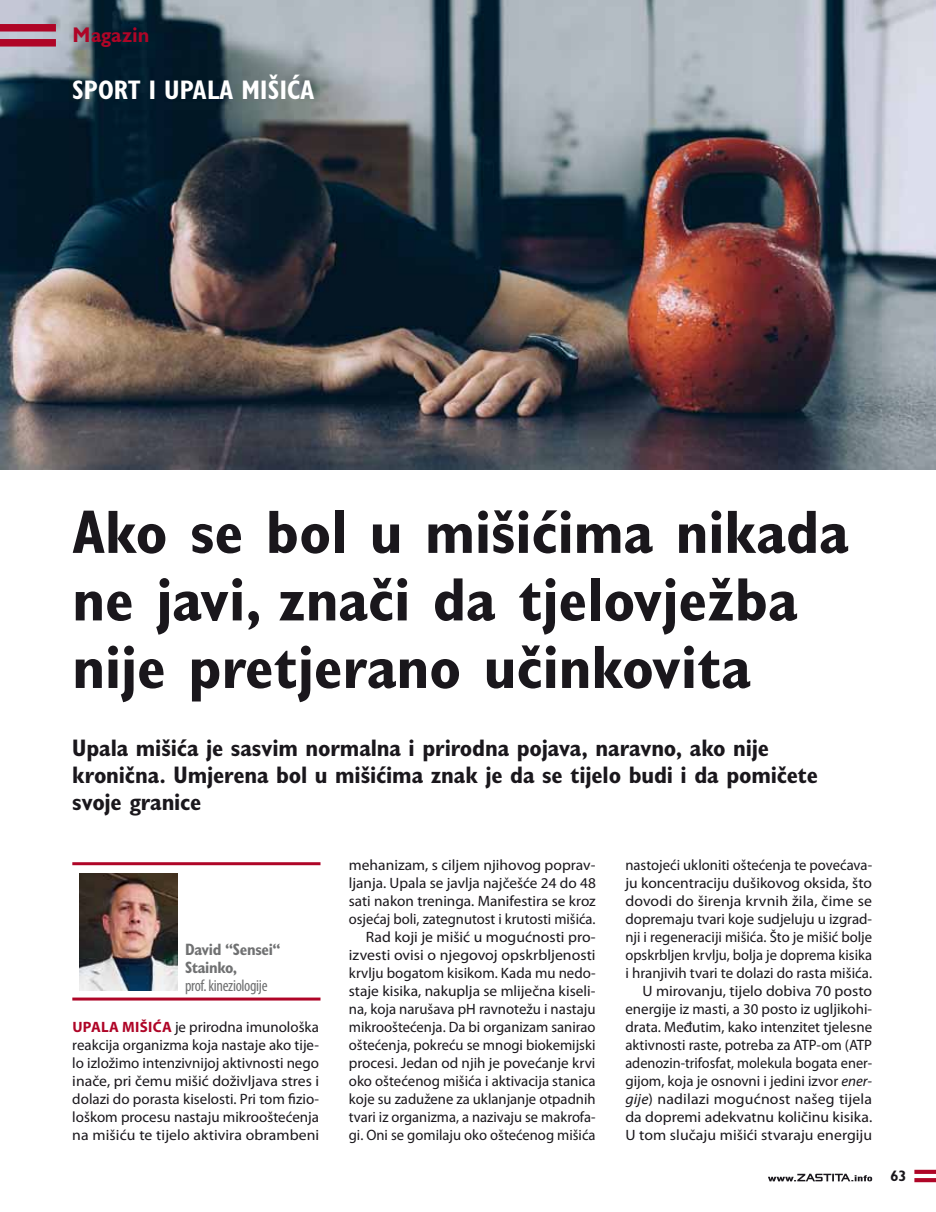
<style>
.page{position:relative;width:936px;height:1212px;background:#fff}
.page>*{position:absolute;margin:0;border:0;box-sizing:border-box;transform-origin:0 0}
.t1{font:700 condensed 61.5px/67.5px "Gill Sans MT Pro";color:#1a171c}
.t2{font:700 condensed 27px "Gill Sans Display MT Pro";color:#fff}
.t3{font:700 condensed 24px/27px "Gill Sans MT Pro";letter-spacing:-.01em;color:#1a171c}
.t4{font:700 21px "Gill Sans Display MT Pro";color:#af0527}
.t5{font:700 condensed 16.5px/18px "Gill Sans MT Pro";letter-spacing:-.02em;color:#707172}
.t6{font:condensed 16.5px "Myriad Pro";letter-spacing:-.02em;color:#707172}
.t7{font:15px/18px "Myriad Pro";color:#1a171c;text-align:right}
.t8{font:700 15px "Gill Sans Display MT Pro";color:#1a171c}
.s1{font-weight:700;color:#af0527}
.s2{font-style:italic}
</style>
<div class="page">
<img style="left:0;top:0;width:935px;height:469px">
<hr style="left:72px;top:862px;width:248px;height:3px;background:#af0527">
<hr style="left:72px;top:997px;width:248px;height:3px;background:#af0527">
<img style="left:79px;top:873px;width:99px;height:118px">
<svg style="left:914px;top:1170px;width:21px;height:4px"></svg>
<svg style="left:914px;top:1178px;width:21px;height:4px"></svg>
<div style="left:0;top:24px;width:56px;height:8px;background:#af0527"></div>
<div style="left:0;top:39px;width:56px;height:8px;background:#af0527"></div>
<svg style="left:768px;top:1174px;width:104px;height:7px"></svg>
<h3 class="t4" style="left:72px;top:22px;width:79px">Magazin</h3>
<h2 class="t2" style="left:72px;top:74px;width:244px">SPORT I UPALA MIŠIĆA</h2>
<h1 class="t1" style="left:72px;top:498px;width:777px">Ako se bol u mišićima nikada ne javi, znači da tjelovježba nije pretjerano učinkovita</h1>
<h3 class="t3" style="left:72px;top:734px;width:747px">Upala mišića je sasvim normalna i prirodna pojava, naravno, ako nije kronična. Umjerena bol u mišićima znak je da se tijelo budi i da pomičete svoje granice</h3>
<p class="t5" style="left:185px;top:940px;width:97px">David “Sensei“<br>Stainko,</p>
<p class="t6" style="left:185px;top:975px;width:84px">prof. kineziologije</p>
<p class="t7" style="left:72px;top:1017px;width:248px;text-align:justify"><span class="s1">UPALA MIŠIĆA</span> je prirodna imunološka reakcija organizma koja nastaje ako tije&shy;lo izložimo intenzivnijoj aktivnosti nego inače, pri čemu mišić doživljava stres i dolazi do porasta kiselosti. Pri tom fizio&shy;loškom procesu nastaju mikrooštećenja na mišiću te tijelo aktivira obrambeni</p>
<p class="t7" style="left:349px;top:855px;width:248px">mehanizam, s ciljem njihovog poprav&shy;ljanja. Upala se javlja najčešće 24 do 48 sati nakon treninga. Manifestira se kroz osjećaj boli, zategnutost i krutosti mišića.<br>Rad koji je mišić u mogućnosti pro&shy;izvesti ovisi o njegovoj opskrbljenosti krvlju bogatom kisikom. Kada mu nedo&shy;staje kisika, nakuplja se mliječna kiseli&shy;na, koja narušava pH ravnotežu i nastaju mikrooštećenja. Da bi organizam sanirao oštećenja, pokreću se mnogi biokemijski procesi. Jedan od njih je povećanje krvi oko oštećenog mišića i aktivacija stanica koje su zadužene za uklanjanje otpadnih tvari iz organizma, a nazivaju se makrofa&shy;gi. Oni se gomilaju oko oštećenog mišića</p>
<p class="t7" style="left:625px;top:855px;width:248px">nastojeći ukloniti oštećenja te povećava&shy;ju koncentraciju dušikovog oksida, što dovodi do širenja krvnih žila, čime se dopremaju tvari koje sudjeluju u izgrad&shy;nji i regeneraciji mišića. Što je mišić bolje opskrbljen krvlju, bolja je doprema kisika i hranjivih tvari te dolazi do rasta mišića.<br>U mirovanju, tijelo dobiva 70 posto energije iz masti, a 30 posto iz ugljikohi&shy;drata. Međutim, kako intenzitet tjelesne aktivnosti raste, potreba za ATP-om (ATP adenozin-trifosfat, molekula bogata ener&shy;gijom, koja je osnovni i jedini izvor <span class="s2">ener&shy;gije</span>) nadilazi mogućnost našeg tijela da dopremi adekvatnu količinu kisika.<br>U tom slučaju mišići stvaraju energiju</p>
<p class="t8" style="left:890px;top:1167px;width:17px">63</p>
</div>
